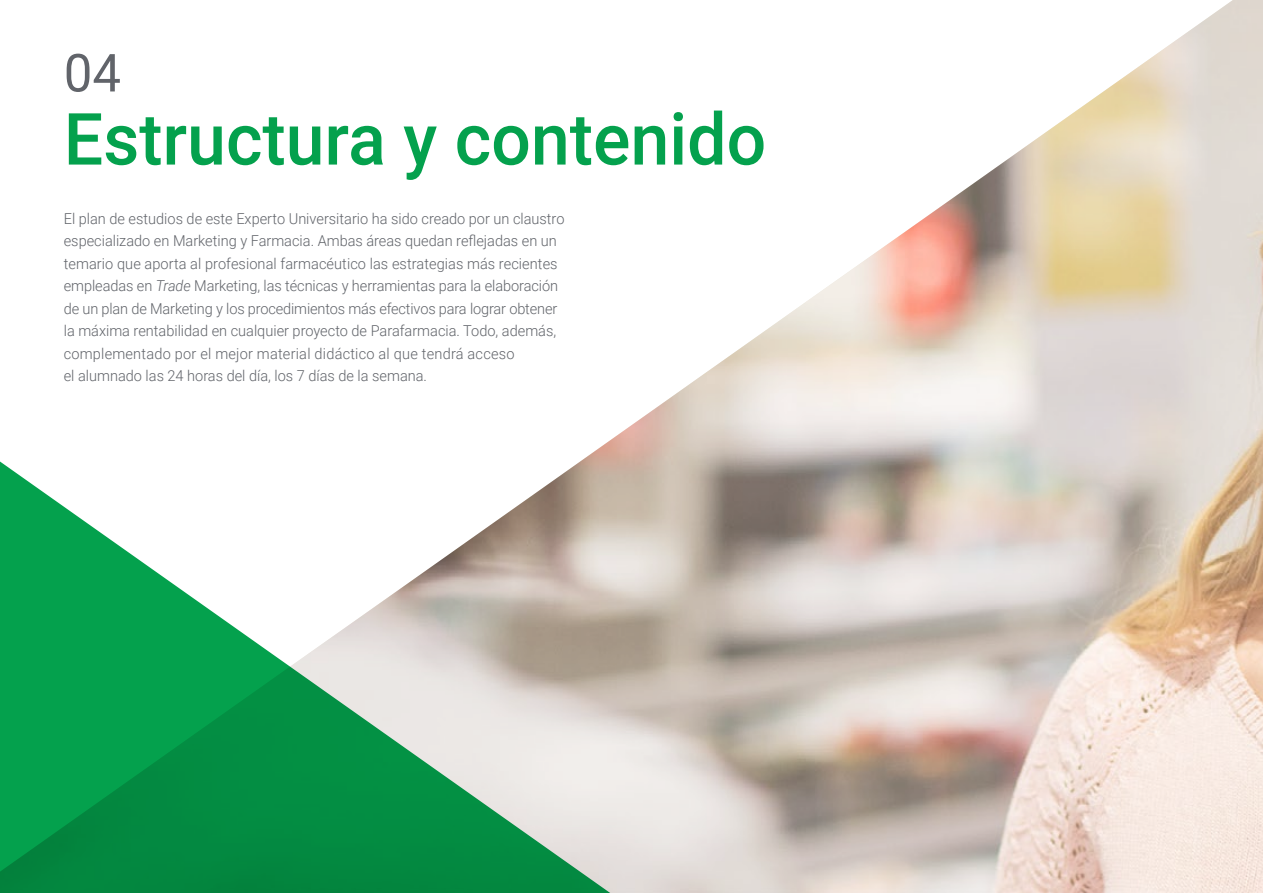
<style>
.page{position:relative;width:1263px;height:893px;background:#fff}
.page>*{position:absolute;margin:0;border:0;box-sizing:border-box;transform-origin:0 0}
.t1{font:500 72px "Roboto";color:#04a14d}
.t2{font:52.5px "Roboto";color:#61646a}
.t3{font:300 15px/22.5px "Roboto";color:#61646a}
.s1{font-style:italic}
</style>
<div class="page">
<img style="left:602px;top:0;width:661px;height:893px">
<svg style="left:0;top:446px;width:640px;height:447px"></svg>
<h2 class="t2" style="left:64px;top:36px;width:59px">04</h2>
<h1 class="t1" style="left:64px;top:89px;width:704px">Estructura y contenido</h1>
<p class="t3" style="left:64px;top:207px;width:502px">El plan de estudios de este Experto Universitario ha sido creado por un claustro especializado en Marketing y Farmacia. Ambas áreas quedan reflejadas en un temario que aporta al profesional farmacéutico las estrategias más recientes empleadas en <span class="s1">Trade</span> Marketing, las técnicas y herramientas para la elaboración de un plan de Marketing y los procedimientos más efectivos para lograr obtener la máxima rentabilidad en cualquier proyecto de Parafarmacia. Todo, además, complementado por el mejor material didáctico al que tendrá acceso<br>el alumnado las 24 horas del día, los 7 días de la semana.</p>
</div>
